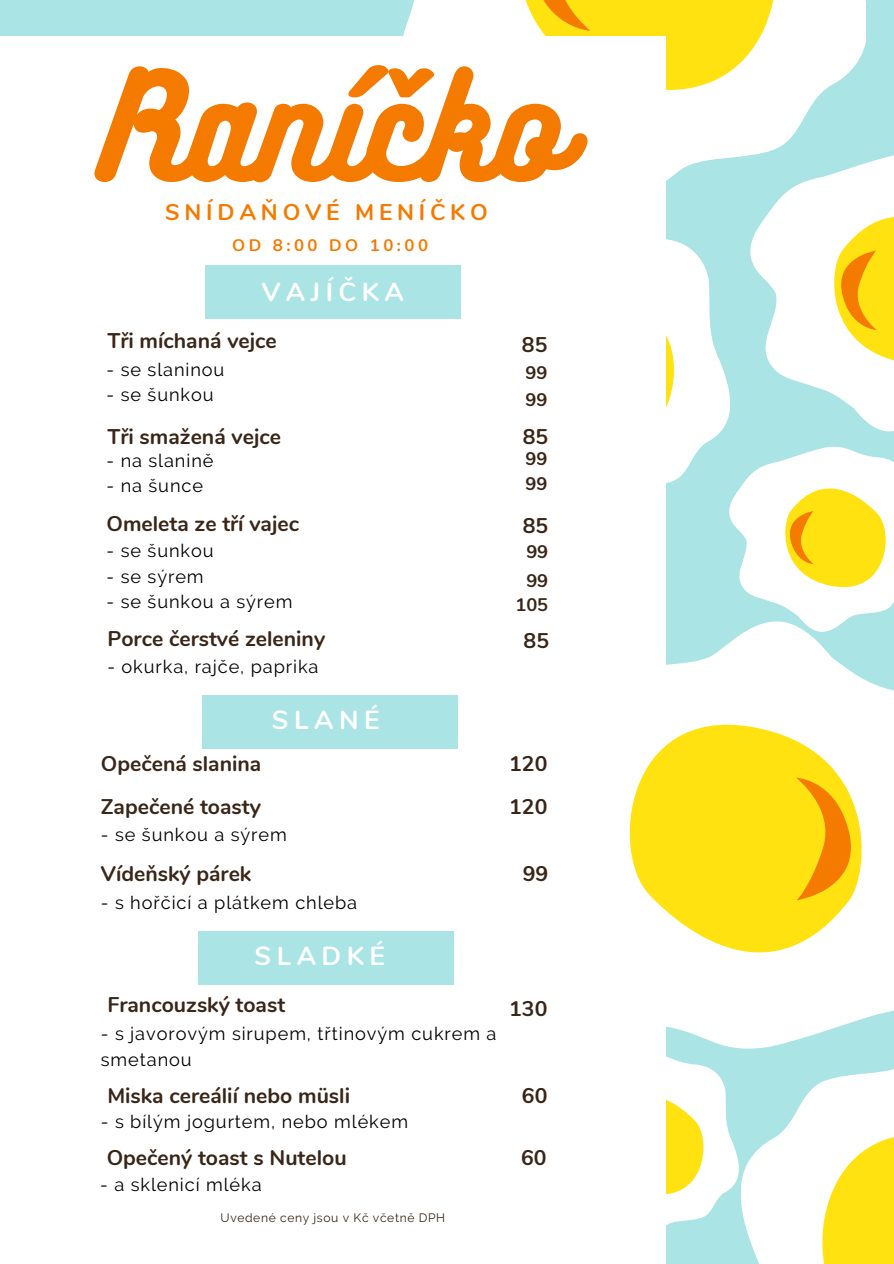
<style>
.page{position:relative;width:894px;height:1264px;background:#fff}
.page>*{position:absolute;margin:0;border:0;box-sizing:border-box;transform-origin:0 0}
.t1{font:133.2px "Bukhari Script";color:#f57a00}
.t2{font:700 26.1px "Nunito";letter-spacing:.21em;color:#fff}
.t3{font:700 22.65px "Nunito";letter-spacing:.21em;color:#f57a00}
.t4{font:700 21.15px "Nunito";color:#392618}
.t5{font:18.15px/25.2px "Raleway";letter-spacing:.05em;color:#000}
.t6{font:700 18.15px "Nunito";color:#392618}
.t7{font:700 16.65px "Nunito";letter-spacing:.21em;color:#f57a00}
.t8{font:12.15px "Raleway";letter-spacing:.05em;color:#392618}
</style>
<div class="page">
<div style="left:0;top:0;width:893px;height:1263px;background:#aae4e4"></div>
<svg style="left:374px;top:0;width:491px;height:206px;fill:#fff"></svg>
<svg style="left:497px;top:0;width:301px;height:112px;background:#feeb75"></svg>
<svg style="left:665px;top:1048px;width:228px;height:215px"></svg>
<svg style="left:665px;top:222px;width:64px;height:293px"></svg>
<svg style="left:665px;top:256px;width:22px;height:202px;background:#fffce9"></svg>
<div style="left:0;top:37px;width:665px;height:1226px;background:#fff"></div>
<div style="left:205px;top:265px;width:255px;height:53px;background:#aae4e4"></div>
<svg style="left:729px;top:446px;width:164px;height:175px"></svg>
<div style="left:202px;top:695px;width:256px;height:53px;background:#aae4e4"></div>
<div style="left:198px;top:931px;width:255px;height:53px;background:#aae4e4"></div>
<svg style="left:665px;top:621px;width:228px;height:427px;fill:#fff"></svg>
<svg style="left:629px;top:705px;width:249px;height:293px;background:#ffef7f"></svg>
<svg style="left:795px;top:777px;width:79px;height:123px;background:#fccb41"></svg>
<svg style="left:750px;top:154px;width:143px;height:277px"></svg>
<h6 class="t1" style="left:100px;top:40px;width:467px">Raníčko</h6>
<p class="t3" style="left:165px;top:197px;width:324px">SNÍDAŇOVÉ MENÍČKO</p>
<h4 class="t7" style="left:232px;top:234px;width:197px">OD 8:00 DO 10:00</h4>
<p class="t2" style="left:262px;top:274px;width:144px">VAJÍČKA</p>
<p class="t4" style="left:107px;top:326px;width:171px">Tři míchaná vejce</p>
<h1 class="t5" style="left:106px;top:357px;width:119px">- se slaninou</h1>
<h3 class="t5" style="left:106px;top:382px;width:108px">- se šunkou</h3>
<h5 class="t4" style="left:107px;top:422px;width:175px">Tři smažená vejce</h5>
<p class="t5" style="left:106px;top:448px;width:108px">- na slanině</p>
<p class="t5" style="left:106px;top:473px;width:98px">- na šunce</p>
<p class="t4" style="left:106px;top:509px;width:194px">Omeleta ze tří vajec</p>
<p class="t5" style="left:106px;top:538px;width:108px">- se šunkou</p>
<p class="t5" style="left:106px;top:563px;width:99px">- se sýrem</p>
<h2 class="t5" style="left:106px;top:589px;width:187px">- se šunkou a sýrem</h2>
<h2 class="t4" style="left:522px;top:330px;width:27px">85</h2>
<p class="t6" style="left:525px;top:360px;width:23px">99</p>
<p class="t6" style="left:525px;top:387px;width:23px">99</p>
<h4 class="t4" style="left:522px;top:422px;width:27px">85</h4>
<p class="t6" style="left:525px;top:447px;width:23px">99</p>
<h4 class="t6" style="left:525px;top:471px;width:23px">99</h4>
<p class="t4" style="left:522px;top:511px;width:27px">85</p>
<h4 class="t6" style="left:526px;top:539px;width:23px">99</h4>
<h4 class="t6" style="left:526px;top:569px;width:23px">99</h4>
<h4 class="t6" style="left:515px;top:593px;width:34px">105</h4>
<p class="t4" style="left:107px;top:625px;width:219px">Porce čerstvé zeleniny</p>
<h2 class="t4" style="left:523px;top:627px;width:27px">85</h2>
<h4 class="t5" style="left:107px;top:654px;width:212px">- okurka, rajče, paprika</h4>
<p class="t2" style="left:272px;top:702px;width:109px">SLANÉ</p>
<p class="t4" style="left:101px;top:749px;width:162px">Opečená slanina</p>
<p class="t4" style="left:509px;top:749px;width:40px">120</p>
<h4 class="t4" style="left:101px;top:792px;width:161px">Zapečené toasty</h4>
<p class="t4" style="left:509px;top:792px;width:40px">120</p>
<p class="t5" style="left:101px;top:822px;width:187px">- se šunkou a sýrem</p>
<h4 class="t4" style="left:101px;top:860px;width:152px">Vídeňský párek</h4>
<p class="t5" style="left:101px;top:890px;width:258px">- s hořčicí a plátkem chleba</p>
<p class="t2" style="left:254px;top:938px;width:132px">SLADKÉ</p>
<p class="t4" style="left:107px;top:990px;width:179px">Francouzský toast</p>
<p class="t5" style="left:101px;top:1021px;width:397px">- s javorovým sirupem, třtinovým cukrem a smetanou</p>
<p class="t4" style="left:522px;top:860px;width:27px">99</p>
<p class="t4" style="left:509px;top:994px;width:40px">130</p>
<h4 class="t4" style="left:107px;top:1081px;width:244px">Miska cereálií nebo müsli</h4>
<p class="t4" style="left:522px;top:1081px;width:27px">60</p>
<p class="t5" style="left:101px;top:1109px;width:308px">- s bílým jogurtem, nebo mlékem</p>
<h4 class="t4" style="left:107px;top:1143px;width:241px">Opečený toast s Nutelou</h4>
<p class="t4" style="left:521px;top:1143px;width:27px">60</p>
<h4 class="t5" style="left:100px;top:1171px;width:163px">- a sklenicí mléka</h4>
<p class="t8" style="left:220px;top:1210px;width:226px">Uvedené ceny jsou v Kč včetně DPH</p>
</div>
